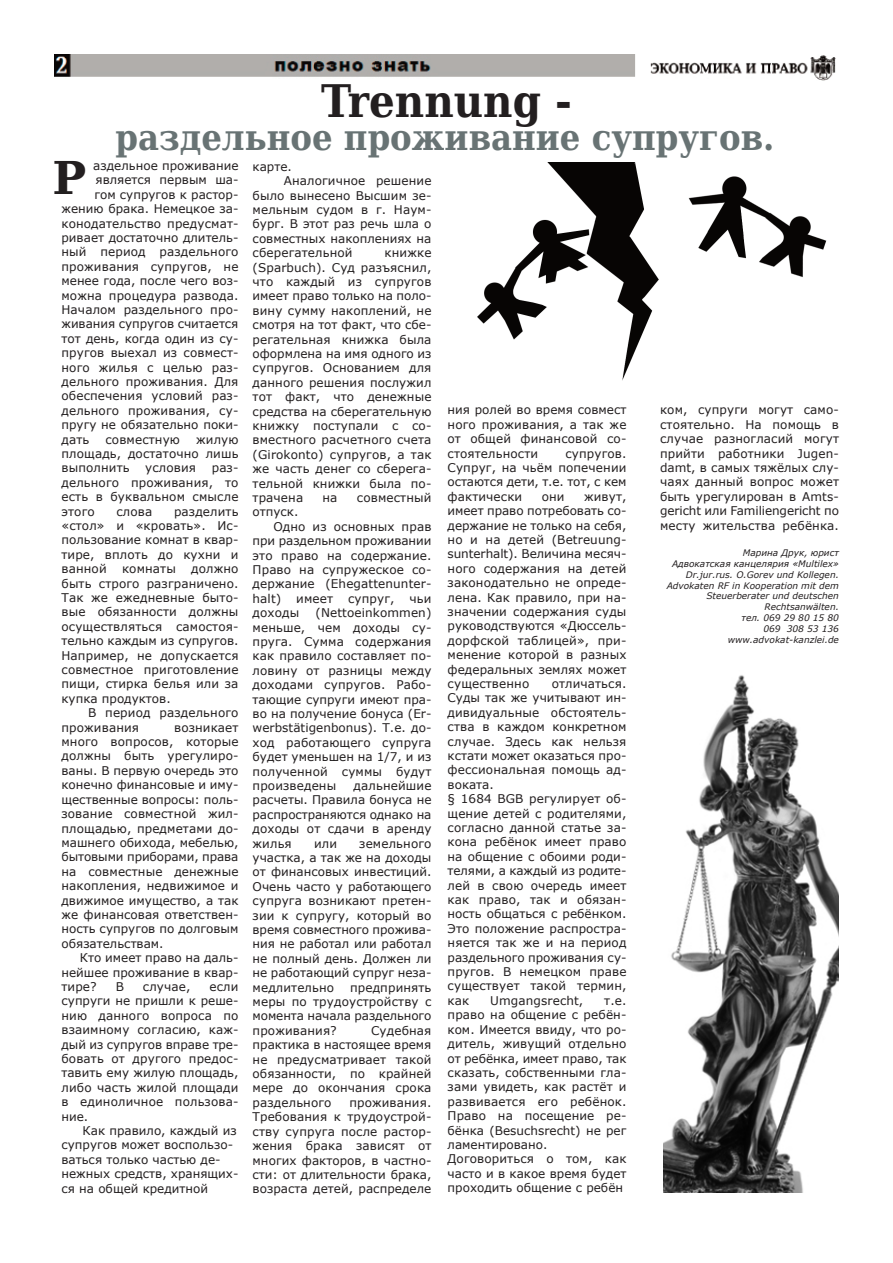
<style>
.page{position:relative;width:893px;height:1263px;background:#fff}
.page>*{position:absolute;margin:0;border:0;box-sizing:border-box;transform-origin:0 0}
.t1{font:700 45px "DejaVu Serif Condensed";color:#231f20}
.t2{font:700 45px "DejaVu Serif";color:#231f20}
.t3{font:700 36px "DejaVu Serif Condensed";color:#687374}
.t4{font:12px/14.4px "Verdana";letter-spacing:.01em;color:#231f20;text-align:justify}
.t5{font:italic 9px/10.8px "Verdana";color:#231f20;text-align:right}
</style>
<div class="page">
<img style="left:54px;top:55px;width:782px;height:26px">
<img style="left:477px;top:162px;width:350px;height:218px">
<img style="left:663px;top:675px;width:176px;height:517px">
<h1 class="t1" style="left:321px;top:75px;width:252px">Trennung -</h1>
<h2 class="t3" style="left:115px;top:116px;width:661px">раздельное проживание супругов.</h2>
<p class="t4" style="left:93px;top:158px;width:147px">аздельное проживание</p>
<p class="t4" style="left:95px;top:172px;width:145px">является первым ша-</p>
<p class="t4" style="left:94px;top:187px;width:146px">гом супругов к растор-</p>
<p class="t4" style="left:61px;top:201px;width:179px">жению брака. Немецкое за-</p>
<p class="t4" style="left:62px;top:216px;width:179px">конодательство предусмат-</p>
<p class="t4" style="left:62px;top:230px;width:179px">ривает достаточно длитель-</p>
<p class="t4" style="left:62px;top:244px;width:179px">ный период раздельного</p>
<p class="t4" style="left:62px;top:259px;width:179px">проживания супругов, не</p>
<p class="t4" style="left:62px;top:273px;width:179px">менее года, после чего воз-</p>
<p class="t4" style="left:62px;top:288px;width:179px">можна процедура развода.</p>
<p class="t4" style="left:62px;top:302px;width:179px">Началом раздельного про-</p>
<p class="t4" style="left:62px;top:316px;width:179px">живания супругов считается</p>
<p class="t4" style="left:62px;top:331px;width:179px">тот день, когда один из су-</p>
<p class="t4" style="left:62px;top:345px;width:179px">пругов выехал из совмест-</p>
<p class="t4" style="left:62px;top:360px;width:179px">ного жилья с целью раз-</p>
<p class="t4" style="left:62px;top:374px;width:179px">дельного проживания. Для</p>
<p class="t4" style="left:62px;top:388px;width:179px">обеспечения условий раз-</p>
<p class="t4" style="left:62px;top:403px;width:179px">дельного проживания, су-</p>
<p class="t4" style="left:62px;top:417px;width:179px">пругу не обязательно поки-</p>
<p class="t4" style="left:62px;top:432px;width:29px">дать</p>
<p class="t4" style="left:105px;top:432px;width:76px">совместную</p>
<h1 class="t2" style="left:52px;top:151px;width:35px">Р</h1>
<p class="t4" style="left:253px;top:159px;width:41px">карте.</p>
<p class="t4" style="left:284px;top:173px;width:149px">Аналогичное решение</p>
<p class="t4" style="left:253px;top:188px;width:180px">было вынесено Высшим зе-</p>
<p class="t4" style="left:253px;top:202px;width:180px">мельным судом в г. Наум-</p>
<p class="t4" style="left:253px;top:216px;width:180px">бург. В этот раз речь шла о</p>
<p class="t4" style="left:253px;top:231px;width:180px">совместных накоплениях на</p>
<p class="t4" style="left:253px;top:245px;width:101px">сберегательной</p>
<p class="t4" style="left:253px;top:245px;width:180px;text-indent:132px">книжке (Sparbuch). Суд разъяснил, что каждый из супругов имеет право только на поло&shy;вину сумму накоплений, не смотря на тот факт, что сбе&shy;регательная книжка была оформлена на имя одного из супругов. Основанием для данного решения послужил тот факт, что денежные средства на сберегательную книжку поступали с со&shy;вместного расчетного счета (Girokonto) супругов, а так же часть денег со сберега&shy;тельной книжки была по&shy;трачена</p>
<p class="t4" style="left:448px;top:402px;width:180px">ния ролей во время совмест ного проживания, а так же от общей финансовой со&shy;стоятельности</p>
<p class="t4" style="left:660px;top:402px;width:180px">ком, супруги могут само&shy;стоятельно. На помощь в случае разногласий могут прийти работники Jugen&shy;damt, в самых тяжёлых слу&shy;чаях данный вопрос может быть урегулирован в Amts&shy;gericht или Familiengericht по месту жительства ребёнка.</p>
<p class="t5" style="left:667px;top:547px;width:174px">Марина Друк, юрист<br>Адвокатская канцелярия «Multilex»<br>Dr.jur.rus. O.Gorev und Kollegen.<br>Advokaten RF in Kooperation mit dem<br>Steuerberater und deutschen<br>Rechtsanwälten.<br>тел. 069 29 80 15 80<br>069 308 53 136 www.advokat-kanzlei.de</p>
<p class="t4" style="left:62px;top:432px;width:179px;text-indent:135px">жилую площадь, достаточно лишь выполнить</p>
<p class="t4" style="left:448px;top:446px;width:180px;text-indent:118px">супругов.<br>Супруг, на чьём попечении остаются дети, т.е. тот, с кем фактически</p>
<p class="t4" style="left:62px;top:460px;width:179px;text-indent:150px">раз&shy;дельного проживания, то есть в буквальном смысле этого</p>
<p class="t4" style="left:145px;top:460px;width:52px">условия</p>
<p class="t4" style="left:323px;top:490px;width:16px">на</p>
<p class="t4" style="left:357px;top:490px;width:76px">совместный</p>
<p class="t4" style="left:542px;top:489px;width:24px">они</p>
<p class="t4" style="left:448px;top:489px;width:180px;text-indent:136px">живут, имеет право потребовать со&shy;держание не только на себя, но и на детей (Betreuung&shy;sunterhalt). Величина месяч&shy;ного содержания на детей законодательно не опреде&shy;лена. Как правило, при на&shy;значении содержания суды руководствуются «Дюссель&shy;дорфской таблицей», при&shy;менение которой в разных федеральных землях может существенно</p>
<p class="t4" style="left:62px;top:504px;width:179px;text-indent:113px">разделить «стол» и «кровать». Ис&shy;пользование комнат в квар&shy;тире, вплоть до кухни и ванной</p>
<p class="t4" style="left:116px;top:504px;width:37px">слова</p>
<p class="t4" style="left:253px;top:504px;width:47px">отпуск.</p>
<p class="t4" style="left:273px;top:519px;width:160px">Одно из основных прав</p>
<p class="t4" style="left:253px;top:533px;width:180px">при раздельном проживании</p>
<p class="t4" style="left:253px;top:548px;width:180px">это право на содержание.</p>
<p class="t4" style="left:253px;top:562px;width:180px">Право на супружеское со-</p>
<p class="t4" style="left:253px;top:576px;width:180px">держание (Ehegattenunter-</p>
<p class="t4" style="left:253px;top:591px;width:180px">halt) имеет супруг, чьи</p>
<p class="t4" style="left:253px;top:605px;width:48px">доходы</p>
<p class="t4" style="left:62px;top:561px;width:179px;text-indent:130px">должно быть строго разграничено.<br>Так же ежедневные быто&shy;вые обязанности должны осуществляться самостоя&shy;тельно каждым из супругов.<br>Например, не допускается совместное приготовление пищи, стирка белья или за купка продуктов.</p>
<p class="t4" style="left:62px;top:705px;width:179px;text-indent:27px">В период раздельного проживания</p>
<p class="t4" style="left:122px;top:561px;width:55px">комнаты</p>
<p class="t4" style="left:253px;top:605px;width:180px;text-indent:63px">(Nettoeinkommen) меньше, чем доходы су&shy;пруга. Сумма содержания как правило составляет по&shy;ловину от разницы между доходами супругов. Рабо&shy;тающие супруги имеют пра&shy;во на получение бонуса (Er&shy;werbstätigenbonus). Т.е. до&shy;ход работающего супруга будет уменьшен на 1/7, и из полученной суммы будут произведены</p>
<p class="t4" style="left:448px;top:676px;width:180px;text-align:left;text-indent:104px">отличаться.<br>Суды так же учитывают ин&shy;дивидуальные обстоятель&shy;ства в каждом конкретном случае. Здесь как нельзя кстати может оказаться про&shy;фессиональная помощь ад&shy;воката.<br>§ 1684 BGB регулирует об&shy;щение детей с родителями, согласно данной статье за&shy;кона ребёнок имеет право на общение с обоими роди&shy;телями, а каждый из родите&shy;лей в свою очередь имеет как право, так и обязан&shy;ность общаться с ребёнком.<br>Это положение распростра&shy;няется так же и на период раздельного проживания су&shy;пругов. В немецком праве существует такой термин, как</p>
<p class="t4" style="left:62px;top:720px;width:179px;text-indent:113px">возникает много вопросов, которые должны быть урегулиро&shy;ваны. В первую очередь это конечно финансовые и иму&shy;щественные вопросы: поль&shy;зование совместной жил&shy;площадью, предметами до&shy;машнего обихода, мебелью, бытовыми приборами, права на совместные денежные накопления, недвижимое и движимое имущество, а так же финансовая ответствен&shy;ность супругов по долговым обязательствам.</p>
<p class="t4" style="left:61px;top:950px;width:179px;text-indent:18px">Кто имеет право на даль&shy;нейшее проживание в квар&shy;тире?</p>
<p class="t4" style="left:253px;top:778px;width:180px;text-indent:101px">дальнейшие расчеты. Правила бонуса не распространяются однако на доходы от сдачи в аренду жилья</p>
<p class="t4" style="left:253px;top:836px;width:180px;text-indent:107px">земельного участка, а так же на доходы от финансовых инвестиций.<br>Очень часто у работающего супруга возникают претен&shy;зии к супругу, который во время совместного прожива&shy;ния не работал или работал не полный день. Должен ли не работающий супруг неза&shy;медлительно</p>
<p class="t4" style="left:314px;top:836px;width:25px">или</p>
<p class="t4" style="left:116px;top:979px;width:10px">В</p>
<p class="t4" style="left:143px;top:979px;width:49px">случае,</p>
<p class="t4" style="left:61px;top:979px;width:179px;text-indent:148px">если супруги не пришли к реше&shy;нию данного вопроса по взаимному согласию, каж&shy;дый из супругов вправе тре&shy;бовать от другого предос&shy;тавить ему жилую площадь, либо часть жилой площади в единоличное пользова&shy;ние.</p>
<p class="t4" style="left:61px;top:1123px;width:178px;text-align:left;text-indent:21px">Как правило, каждый из супругов может воспользо&shy;ваться только частью де&shy;нежных средств, хранящих&shy;ся на общей кредитной</p>
<p class="t4" style="left:253px;top:980px;width:180px;text-indent:98px">предпринять меры по трудоустройству с момента начала раздельного проживания?</p>
<p class="t4" style="left:490px;top:993px;width:95px">Umgangsrecht,</p>
<p class="t4" style="left:448px;top:993px;width:180px;text-align:left;text-indent:157px">т.е. право на общение с ребён&shy;ком. Имеется ввиду, что ро&shy;дитель, живущий отдельно от ребёнка, имеет право, так сказать, собственными гла&shy;зами увидеть, как растёт и развивается его ребёнок.<br>Право на посещение ре&shy;бёнка (Besuchsrecht) не рег ламентировано.<br>Договориться о том, как часто и в какое время будет проходить общение с ребён</p>
<p class="t4" style="left:253px;top:1023px;width:180px;text-indent:119px">Судебная практика в настоящее время не предусматривает такой обязанности, по крайней мере до окончания срока раздельного</p>
<p class="t4" style="left:253px;top:1095px;width:180px;text-indent:97px">проживания.<br>Требования к трудоустрой&shy;ству супруга после растор&shy;жения брака зависят от многих факторов, в частно&shy;сти: от длительности брака, возраста детей, распределе</p>
</div>
